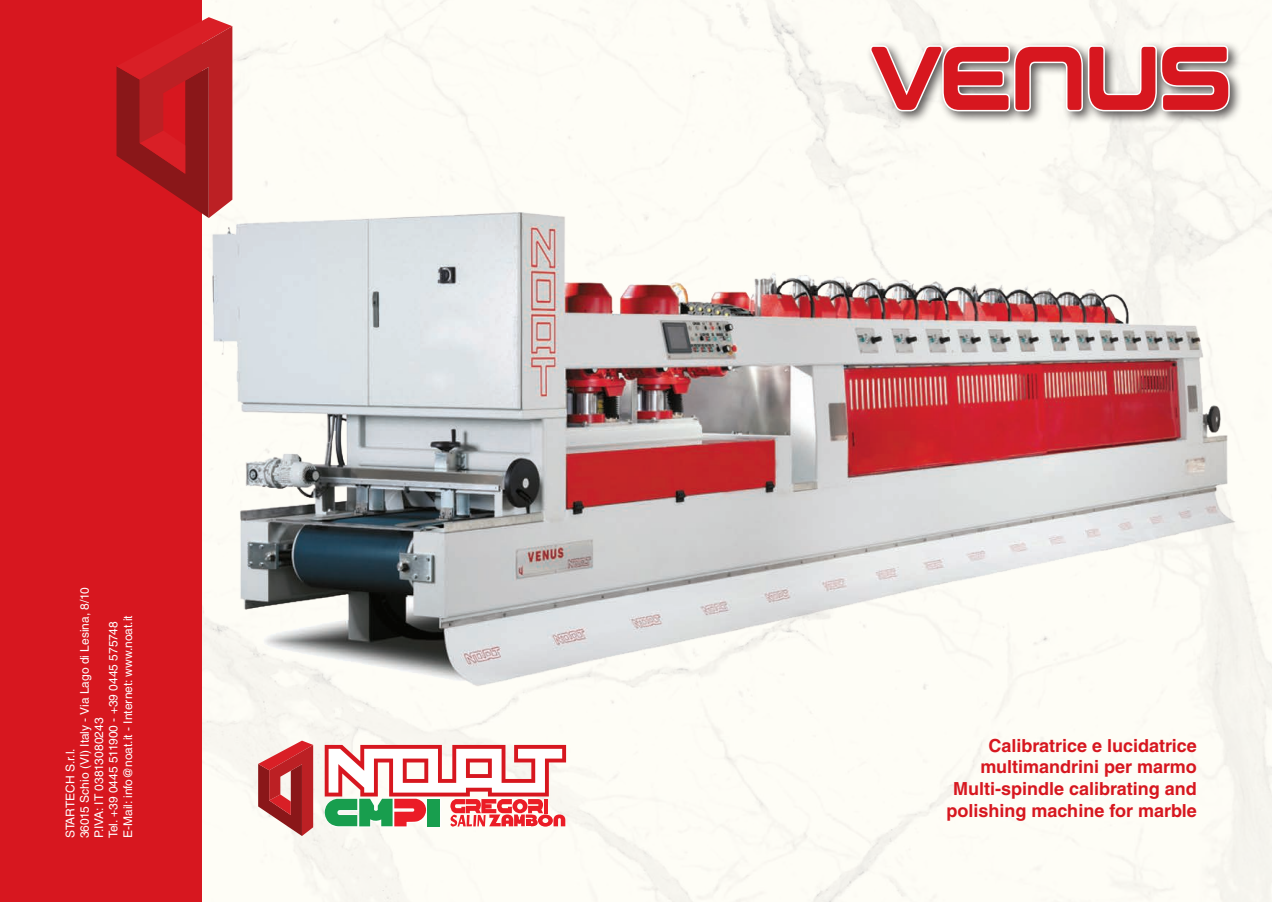
<style>
.page{position:relative;width:1272px;height:902px;background:#fff}
.page>*{position:absolute;margin:0;border:0;box-sizing:border-box;transform-origin:0 0}
.t1{font:90px "Controller Five";color:#d7171f;scale:.83 1}
.t2{font:700 18px/21.6px "Helvetica LT Std";color:#d7171f;text-align:right}
.t3{font:12px/14.4px "Helvetica LT Std";color:#fff}
</style>
<div class="page">
<div style="left:201px;top:0;width:1070px;height:901px;background:#fefdf6"></div>
<div style="left:0;top:0;width:201px;height:901px;background:#d7171f"></div>
<img style="left:201px;top:200px;width:1045px;height:500px">
<svg style="left:116px;top:17px;width:116px;height:201px"></svg>
<svg style="left:258px;top:740px;width:55px;height:95px"></svg>
<svg style="left:324px;top:744px;width:242px;height:83px"></svg>
<div style="left:865px;top:40px;width:378px;height:85px;background:#231f20;opacity:.75"></div>
<svg style="left:868px;top:44px;width:363px;height:69px"></svg>
<p class="t3" style="left:63px;top:838px;width:253px;rotate:-90deg">STARTECH S.r.l.<br>36015 Schio (VI) Italy - Via Lago di Lesina, 8/10<br>P.IVA: IT 03813080243<br>Tel. +39 0445 511900 - +39 0445 575748<br>E-Mail: info@noat.it - Internet: www.noat.it</p>
<h1 class="t1" style="left:870px;top:24px;width:436px">VENUS</h1>
<h2 class="t2" style="left:946px;top:734px;width:252px">Calibratrice e lucidatrice multimandrini per marmo<br>Multi-spindle calibrating and polishing machine for marble</h2>
</div>
